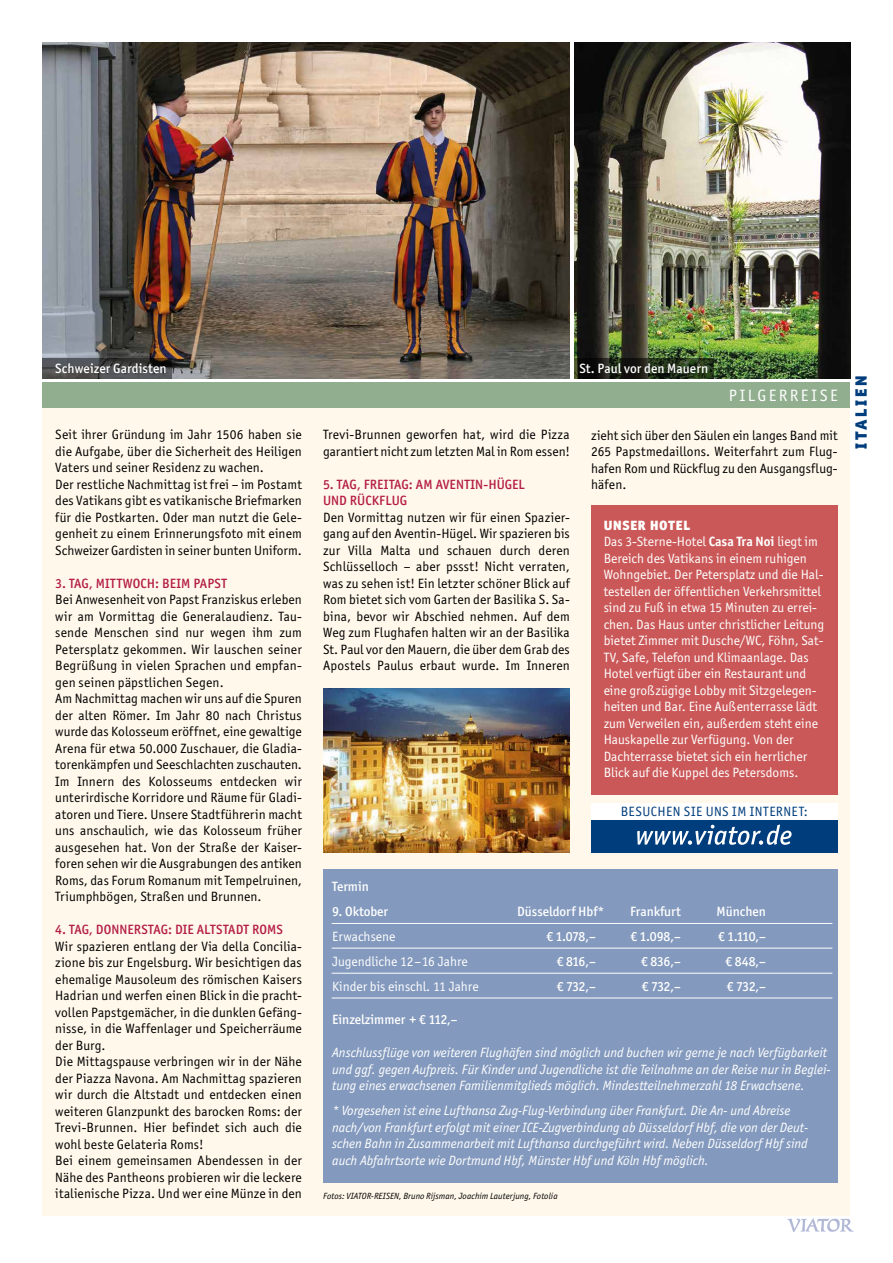
<style>
.page{position:relative;width:893px;height:1263px;background:#fff}
.page>*{position:absolute;margin:0;border:0;box-sizing:border-box;transform-origin:0 0}
.t1{font:16.5px "Officina Sans ITC Std";letter-spacing:.15em;color:#fff}
.t2{font:900 16.5px "Officina Sans ITC Std";letter-spacing:.16em;color:#003d7c}
.t3{font:13.5px/16.5px "Officina Sans ITC Std";letter-spacing:.01em;color:#000}
.t4{font:13.5px/16.5px "Officina Sans ITC Std";color:#fff}
.t5{font:italic 13.5px/16.5px "Officina Sans ITC Std";color:#fff}
.t6{font:500 13.5px "Officina Sans ITC Std";color:#fff}
.t7{font:500 13.5px/16.5px "Officina Sans ITC Std";letter-spacing:.005em;color:#b41e45}
.t8{font:13.5px "Officina Sans ITC Std";letter-spacing:.035em;color:#003d7c}
.t9{font:italic 9px "Officina Sans ITC Std";letter-spacing:.005em;color:#000}
.s1{font-weight:900}
.s2{font-weight:700}
</style>
<div class="page">
<div style="left:43px;top:395px;width:807px;height:821px;background:#fff8eb"></div>
<svg style="left:787px;top:1218px;width:67px;height:14px"></svg>
<div style="left:43px;top:383px;width:807px;height:25px;background:#91ae8f"></div>
<div style="left:323px;top:869px;width:515px;height:314px;background:#8399bd"></div>
<hr style="left:332px;top:923px;width:500px;height:1px;background:#fff">
<hr style="left:332px;top:948px;width:500px;height:1px;background:#fff">
<hr style="left:332px;top:998px;width:500px;height:1px;background:#fff">
<hr style="left:332px;top:973px;width:500px;height:1px;background:#fff">
<div style="left:591px;top:505px;width:247px;height:289px;background:#cb5858"></div>
<div style="left:591px;top:820px;width:247px;height:33px;background:#003d7c"></div>
<div style="left:591px;top:803px;width:247px;height:17px;background:#fff"></div>
<svg style="left:637px;top:824px;width:155px;height:21px"></svg>
<img style="left:43px;top:43px;width:527px;height:335px">
<svg style="left:43px;top:358px;width:129px;height:20px;background:#464647"></svg>
<img style="left:574px;top:43px;width:276px;height:335px">
<svg style="left:574px;top:358px;width:140px;height:20px;background:#1d2616"></svg>
<img style="left:324px;top:688px;width:245px;height:164px">
<p class="t6" style="left:55px;top:360px;width:113px">Schweizer Gardisten</p>
<p class="t6" style="left:579px;top:360px;width:131px">St. Paul vor den Mauern</p>
<p class="t1" style="left:729px;top:385px;width:110px">PILGERREISE</p>
<p class="t3" style="left:55px;top:426px;width:248px">Seit ihrer Gründung im Jahr 1506 haben sie die Aufgabe, über die Sicherheit des Heiligen Vaters und seiner Residenz zu wachen.<br>Der restliche Nachmittag ist frei – im Postamt des Vatikans gibt es vatikanische Briefmarken für die Postkarten. Oder man nutzt die Gele&shy;genheit zu einem Erinnerungsfoto mit einem Schweizer Gardisten in seiner bunten Uniform.</p>
<p class="t7" style="left:55px;top:575px;width:173px">3. TAG, MITTWOCH: BEIM PAPST</p>
<p class="t3" style="left:55px;top:591px;width:248px">Bei Anwesenheit von Papst Franziskus erleben wir am Vormittag die Generalaudienz. Tau&shy;sende Menschen sind nur wegen ihm zum Petersplatz gekommen. Wir lauschen seiner Begrüßung in vielen Sprachen und empfan&shy;gen seinen päpstlichen Segen.<br>Am Nachmittag machen wir uns auf die Spuren der alten Römer. Im Jahr 80 nach Christus wurde das Kolosseum eröffnet, eine gewaltige Arena für etwa 50.000 Zuschauer, die Gladia&shy;torenkämpfen und Seeschlachten zuschauten.<br>Im Innern des Kolosseums entdecken wir unterirdische Korridore und Räume für Gladi&shy;atoren und Tiere. Unsere Stadtführerin macht uns anschaulich, wie das Kolosseum früher ausgesehen hat. Von der Straße der Kaiser&shy;foren sehen wir die Ausgrabungen des antiken Roms, das Forum Romanum mit Tempelruinen, Triumphbögen, Straßen und Brunnen.</p>
<p class="t7" style="left:55px;top:921px;width:229px">4. TAG, DONNERSTAG: DIE ALTSTADT ROMS</p>
<p class="t3" style="left:55px;top:938px;width:248px">Wir spazieren entlang der Via della Concilia&shy;zione bis zur Engelsburg. Wir besichtigen das ehemalige Mausoleum des römischen Kaisers Hadrian und werfen einen Blick in die pracht&shy;vollen Papstgemächer, in die dunklen Gefäng&shy;nisse, in die Waffenlager und Speicherräume der Burg.<br>Die Mittagspause verbringen wir in der Nähe der Piazza Navona. Am Nachmittag spazieren wir durch die Altstadt und entdecken einen weiteren Glanzpunkt des barocken Roms: der Trevi-Brunnen. Hier befindet sich auch die wohl beste Gelateria Roms!<br>Bei einem gemeinsamen Abendessen in der Nähe des Pantheons probieren wir die leckere italienische Pizza. Und wer eine Münze in den</p>
<p class="t3" style="left:323px;top:427px;width:248px">Trevi-Brunnen geworfen hat, wird die Pizza garantiert nicht zum letzten Mal in Rom essen!</p>
<p class="t7" style="left:323px;top:476px;width:203px">5. TAG, FREITAG: AM AVENTIN-HÜGEL<br>UND RÜCKFLUG</p>
<p class="t3" style="left:323px;top:509px;width:248px;text-align:justify">Den Vormittag nutzen wir für einen Spazier&shy;gang auf den Aventin-Hügel. Wir spazieren bis zur Villa Malta und schauen durch deren Schlüsselloch – aber pssst! Nicht verraten, was zu sehen ist! Ein letzter schöner Blick auf Rom bietet sich vom Garten der Basilika S. Sa&shy;bina, bevor wir Abschied nehmen. Auf dem Weg zum Flughafen halten wir an der Basilika St. Paul vor den Mauern, die über dem Grab des Apostels Paulus erbaut wurde. Im Inneren</p>
<p class="t4" style="left:604px;top:517px;width:222px"><span class="s1">UNSER HOTEL<br></span>Das 3-Sterne-Hotel <span class="s2">Casa Tra Noi</span> liegt im Bereich des Vatikans in einem ruhigen Wohngebiet. Der Petersplatz und die Hal&shy;testellen der öffentlichen Verkehrsmittel sind zu Fuß in etwa 15 Minuten zu errei&shy;chen. Das Haus unter christlicher Leitung bietet Zimmer mit Dusche/WC, Föhn, Sat-TV, Safe, Telefon und Klimaanlage. Das Hotel verfügt über ein Restaurant und eine großzügige Lobby mit Sitzgelegen&shy;heiten und Bar. Eine Außenterrasse lädt zum Verweilen ein, außerdem steht eine Hauskapelle zur Verfügung. Von der Dachterrasse bietet sich ein herrlicher Blick auf die Kuppel des Petersdoms.</p>
<p class="t8" style="left:621px;top:803px;width:189px">BESUCHEN SIE UNS IM INTERNET:</p>
<p class="t3" style="left:591px;top:427px;width:248px;text-align:justify">zieht sich über den Säulen ein langes Band mit 265 Papstmedaillons. Weiterfahrt zum Flug&shy;hafen Rom und Rückflug zu den Ausgangsflug&shy;häfen.</p>
<p class="t6" style="left:332px;top:879px;width:38px">Termin</p>
<p class="t6" style="left:332px;top:904px;width:57px">9. Oktober</p>
<p class="t6" style="left:517px;top:904px;width:89px">Düsseldorf Hbf*</p>
<p class="t6" style="left:630px;top:904px;width:52px">Frankfurt</p>
<p class="t6" style="left:717px;top:904px;width:51px">München</p>
<p class="t4" style="left:332px;top:928px;width:65px">Erwachsene</p>
<p class="t6" style="left:546px;top:929px;width:51px">€ 1.078,–</p>
<p class="t6" style="left:630px;top:929px;width:52px">€ 1.098,–</p>
<p class="t6" style="left:718px;top:929px;width:50px">€ 1.110,–</p>
<p class="t4" style="left:332px;top:953px;width:137px">Jugendliche 12 – 16 Jahre</p>
<p class="t6" style="left:556px;top:954px;width:41px">€ 816,–</p>
<p class="t6" style="left:641px;top:954px;width:42px">€ 836,–</p>
<p class="t6" style="left:725px;top:954px;width:42px">€ 848,–</p>
<p class="t4" style="left:332px;top:978px;width:148px">Kinder bis einschl. 11 Jahre</p>
<p class="t6" style="left:556px;top:979px;width:41px">€ 732,–</p>
<p class="t6" style="left:641px;top:979px;width:41px">€ 732,–</p>
<p class="t6" style="left:726px;top:979px;width:41px">€ 732,–</p>
<p class="t6" style="left:332px;top:1011px;width:127px">Einzelzimmer + € 112,–</p>
<p class="t5" style="left:332px;top:1044px;width:500px">Anschlussflüge von weiteren Flughäfen sind möglich und buchen wir gerne je nach Verfügbarkeit und ggf. gegen Aufpreis. Für Kinder und Jugendliche ist die Teilnahme an der Reise nur in Beglei&shy;tung eines erwachsenen Familienmitglieds möglich. Mindestteilnehmerzahl 18 Erwachsene.</p>
<p class="t5" style="left:332px;top:1102px;width:478px">* Vorgesehen ist eine Lufthansa Zug-Flug-Verbindung über Frankfurt. Die An- und Abreise nach/von Frankfurt erfolgt mit einer ICE-Zugverbindung ab Düsseldorf Hbf, die von der Deut&shy;schen Bahn in Zusammenarbeit mit Lufthansa durchgeführt wird. Neben Düsseldorf Hbf sind auch Abfahrtsorte wie Dortmund Hbf, Münster Hbf und Köln Hbf möglich.</p>
<p class="t9" style="left:323px;top:1191px;width:236px">Fotos: VIATOR-REISEN, Bruno Rijsman, Joachim Lauterjung, Fotolia</p>
<p class="t2" style="left:850px;top:449px;width:75px;rotate:-90deg">ITALIEN</p>
</div>
